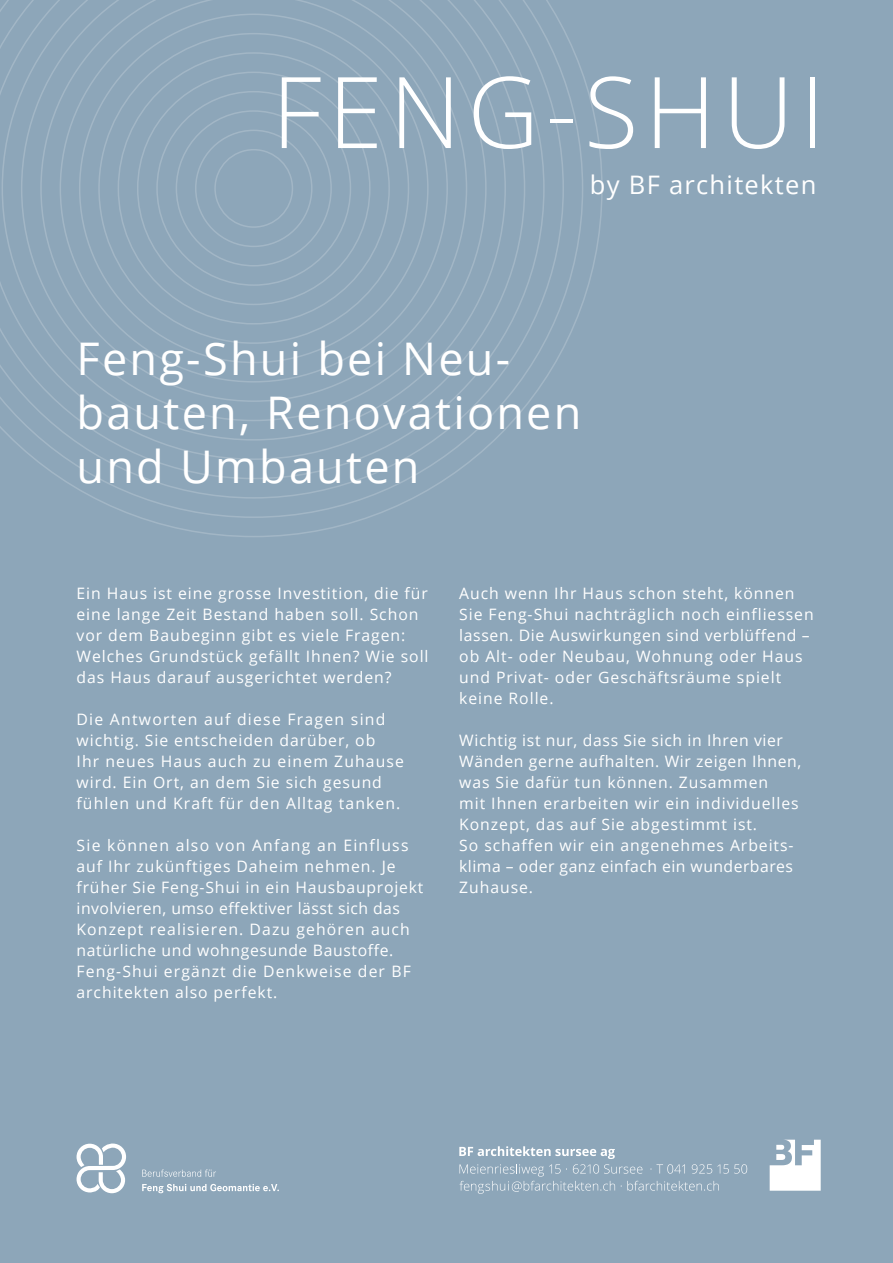
<style>
.page{position:relative;width:893px;height:1263px;background:#8da6b9}
.page>*{position:absolute;margin:0;border:0;box-sizing:border-box;transform-origin:0 0}
.t1{font:300 99px "Open Sans";letter-spacing:.065em;color:#fff}
.t2{font:45px/54px "Open Sans";letter-spacing:.05em;color:#fff}
.t3{font:25.5px "Open Sans";letter-spacing:.05em;color:#fff}
.t4{font:15.75px/21px "Open Sans";letter-spacing:.06em;color:#fff}
</style>
<div class="page">
<svg style="left:0;top:0;width:603px;height:537px"></svg>
<svg style="left:77px;top:1143px;width:49px;height:50px"></svg>
<svg style="left:142px;top:1169px;width:74px;height:8px"></svg>
<svg style="left:142px;top:1184px;width:137px;height:9px"></svg>
<svg style="left:459px;top:1146px;width:288px;height:48px"></svg>
<svg style="left:770px;top:1140px;width:51px;height:51px"></svg>
<h1 class="t1" style="left:272px;top:44px;width:555px">FENG-SHUI</h1>
<h3 class="t3" style="left:590px;top:167px;width:228px">by BF architekten</h3>
<h2 class="t2" style="left:77px;top:330px;width:506px">Feng-Shui bei Neu&shy;bauten, Renovationen und Umbauten</h2>
<p class="t4" style="left:77px;top:582px;width:354px">Ein Haus ist eine grosse Investition, die für eine lange Zeit Bestand haben soll. Schon vor dem Baubeginn gibt es viele Fragen:<br>Welches Grundstück gefällt Ihnen? Wie soll das Haus darauf ausgerichtet werden?</p>
<p class="t4" style="left:77px;top:708px;width:329px">Die Antworten auf diese Fragen sind wichtig. Sie entscheiden darüber, ob<br>Ihr neues Haus auch zu einem Zuhause wird. Ein Ort, an dem Sie sich gesund fühlen und Kraft für den Alltag tanken.</p>
<p class="t4" style="left:77px;top:834px;width:348px">Sie können also von Anfang an Einfluss auf Ihr zukünftiges Daheim nehmen. Je früher Sie Feng-Shui in ein Hausbauprojekt involvieren, umso effektiver lässt sich das Konzept realisieren. Dazu gehören auch natürliche und wohngesunde Baustoffe.<br>Feng-Shui ergänzt die Denkweise der BF architekten also perfekt.</p>
<p class="t4" style="left:459px;top:582px;width:356px">Auch wenn Ihr Haus schon steht, können Sie Feng-Shui nachträglich noch einfliessen lassen. Die Auswirkungen sind verblüffend – ob Alt- oder Neubau, Wohnung oder Haus und Privat- oder Geschäftsräume spielt keine Rolle.</p>
<p class="t4" style="left:459px;top:729px;width:344px">Wichtig ist nur, dass Sie sich in Ihren vier Wänden gerne aufhalten. Wir zeigen Ihnen, was Sie dafür tun können. Zusammen<br>mit Ihnen erarbeiten wir ein individuelles Konzept, das auf Sie abgestimmt ist.<br>So schaffen wir ein angenehmes Arbeits&shy;klima – oder ganz einfach ein wunderbares Zuhause.</p>
</div>
